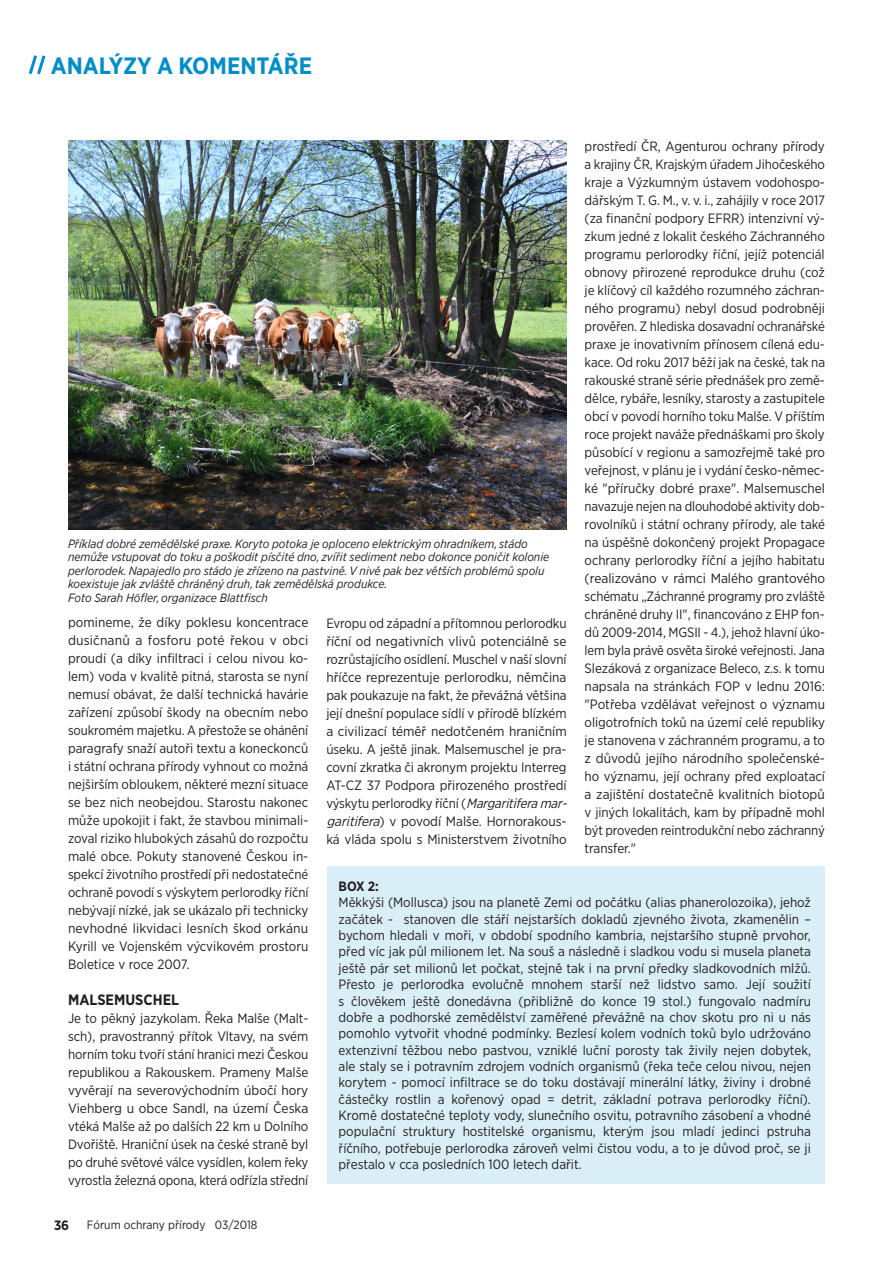
<style>
.page{position:relative;width:893px;height:1263px;background:#fff}
.page>*{position:absolute;margin:0;border:0;box-sizing:border-box;transform-origin:0 0}
.t1{font:700 23.55px "Gotham Narrow";color:#008dc8}
.t2{font:700 15px "Gotham Narrow";color:#231f20}
.t3{font:13.5px/18px "Gotham Narrow";letter-spacing:-.005em;color:#231f20;text-align:justify}
.t4{font:700 13.5px "Gotham Narrow";color:#231f20}
.t5{font:italic 12px/13.5px "Gotham Narrow";color:#231f20}
.t6{font:12px "Gotham Narrow";color:#231f20}
.s1{font-style:italic}
</style>
<div class="page">
<img style="left:68px;top:140px;width:499px;height:390px">
<div style="left:327px;top:866px;width:498px;height:318px;background:#d9eef6"></div>
<svg style="left:28px;top:55px;width:18px;height:20px"></svg>
<p class="t1" style="left:51px;top:51px;width:263px">ANALÝZY A KOMENTÁŘE</p>
<p class="t3" style="left:585px;top:137px;width:242px">prostředí ČR, Agenturou ochrany přírody a krajiny ČR, Krajským úřadem Jihočeského kraje a Výzkumným ústavem vodohospo&shy;dářským T. G. M., v. v. i., zahájily v roce 2017 (za finanční podpory EFRR) intenzivní vý&shy;zkum jedné z lokalit českého Záchranného programu perlorodky říční, jejíž potenciál obnovy přirozené reprodukce druhu (což je klíčový cíl každého rozumného záchran&shy;ného programu) nebyl dosud podrobněji prověřen. Z hlediska dosavadní ochranářské praxe je inovativním přínosem cílená edu&shy;kace. Od roku 2017 běží jak na české, tak na rakouské straně série přednášek pro země&shy;dělce, rybáře, lesníky, starosty a zastupitele obcí v povodí horního toku Malše. V příštím roce projekt naváže přednáškami pro školy působící v regionu a samozřejmě také pro veřejnost, v plánu je i vydání česko-němec&shy;ké "příručky dobré praxe". Malsemuschel navazuje nejen na dlouhodobé aktivity dob&shy;rovolníků i státní ochrany přírody, ale také na úspěšně dokončený projekt Propagace ochrany perlorodky říční a jejího habitatu (realizováno v rámci Malého grantového schématu „Záchranné programy pro zvláště chráněné druhy II", financováno z EHP fon&shy;dů 2009-2014, MGSII - 4.), jehož hlavní úko&shy;lem byla právě osvěta široké veřejnosti. Jana Slezáková z organizace Beleco, z.s. k tomu napsala na stránkách FOP v lednu 2016: "Potřeba vzdělávat veřejnost o významu oligotrofních toků na území celé republiky je stanovena v záchranném programu, a to z důvodů jejího národního společenské&shy;ho významu, její ochrany před exploatací a zajištění dostatečně kvalitních biotopů v jiných lokalitách, kam by případně mohl být proveden reintrodukční nebo záchranný transfer."</p>
<p class="t5" style="left:68px;top:537px;width:483px">Příklad dobré zemědělské praxe. Koryto potoka je oploceno elektrickým ohradníkem, stádo nemůže vstupovat do toku a poškodit písčité dno, zvířit sediment nebo dokonce poničit kolonie perlorodek. Napajedlo pro stádo je zřízeno na pastvině. V nivě pak bez větších problémů spolu koexistuje jak zvláště chráněný druh, tak zemědělská produkce.</p>
<p class="t5" style="left:68px;top:591px;width:201px">Foto Sarah Höfler, organizace Blattfisch</p>
<p class="t3" style="left:68px;top:613px;width:242px">pomineme, že díky poklesu koncentrace dusičnanů a fosforu poté řekou v obci proudí (a díky infiltraci i celou nivou ko&shy;lem) voda v kvalitě pitná, starosta se nyní nemusí obávat, že další technická havárie zařízení způsobí škody na obecním nebo soukromém majetku. A přestože se ohánění paragrafy snaží autoři textu a koneckonců i státní ochrana přírody vyhnout co možná nejširším obloukem, některé mezní situace se bez nich neobejdou. Starostu nakonec může upokojit i fakt, že stavbou minimali&shy;zoval riziko hlubokých zásahů do rozpočtu malé obce. Pokuty stanovené Českou in&shy;spekcí životního prostředí při nedostatečné ochraně povodí s výskytem perlorodky říční nebývají nízké, jak se ukázalo při technicky nevhodné likvidaci lesních škod orkánu Kyrill ve Vojenském výcvikovém prostoru Boletice v roce 2007.</p>
<p class="t2" style="left:68px;top:990px;width:113px">MALSEMUSCHEL</p>
<p class="t3" style="left:68px;top:1009px;width:242px">Je to pěkný jazykolam. Řeka Malše (Malt&shy;sch), pravostranný přítok Vltavy, na svém horním toku tvoří stání hranici mezi Českou republikou a Rakouskem. Prameny Malše vyvěrají na severovýchodním úbočí hory Viehberg u obce Sandl, na území Česka vtéká Malše až po dalších 22 km u Dolního Dvořiště. Hraniční úsek na české straně byl po druhé světové válce vysídlen, kolem řeky vyrostla železná opona, která odřízla střední</p>
<p class="t3" style="left:326px;top:614px;width:246px;text-align:left">Evropu od západní a přítomnou perlorodku říční od negativních vlivů potenciálně se rozrůstajícího osídlení. Muschel v naší slovní hříčce reprezentuje perlorodku, němčina pak poukazuje na fakt, že převážná většina její dnešní populace sídlí v přírodě blízkém a civilizací téměř nedotčeném hraničním úseku. A ještě jinak. Malsemuschel je pra&shy;covní zkratka či akronym projektu Interreg AT-CZ 37 Podpora přirozeného prostředí výskytu perlorodky říční (<span class="s1">Margaritiferamar&shy;garitifera</span>) v povodí Malše. Hornorakous&shy;ká vláda spolu s Ministerstvem životního</p>
<p class="t4" style="left:339px;top:878px;width:42px">BOX 2:</p>
<p class="t3" style="left:339px;top:894px;width:474px;line-height:16.4px">Měkkýši (Mollusca) jsou na planetě Zemi od počátku (alias phanerolozoika), jehož začátek - stanoven dle stáří nejstarších dokladů zjevného života, zkamenělin – bychom hledali v moři, v období spodního kambria, nejstaršího stupně prvohor, před víc jak půl milionem let. Na souš a následně i sladkou vodu si musela planeta ještě pár set milionů let počkat, stejně tak i na první předky sladkovodních mlžů.<br>Přesto je perlorodka evolučně mnohem starší než lidstvo samo. Její soužití s člověkem ještě donedávna (přibližně do konce 19 stol.) fungovalo nadmíru dobře a podhorské zemědělství zaměřené převážně na chov skotu pro ni u nás pomohlo vytvořit vhodné podmínky. Bezlesí kolem vodních toků bylo udržováno extenzivní těžbou nebo pastvou, vzniklé luční porosty tak živily nejen dobytek, ale staly se i potravním zdrojem vodních organismů (řeka teče celou nivou, nejen korytem - pomocí infiltrace se do toku dostávají minerální látky, živiny i drobné částečky rostlin a kořenový opad = detrit, základní potrava perlorodky říční).<br>Kromě dostatečné teploty vody, slunečního osvitu, potravního zásobení a vhodné populační struktury hostitelské organismu, kterým jsou mladí jedinci pstruha říčního, potřebuje perlorodka zároveň velmi čistou vodu, a to je důvod proč, se ji přestalo v cca posledních 100 letech dařit.</p>
<p class="t4" style="left:54px;top:1216px;width:17px">36</p>
<p class="t6" style="left:87px;top:1217px;width:172px">Fórum ochrany přírody 03/2018</p>
</div>
